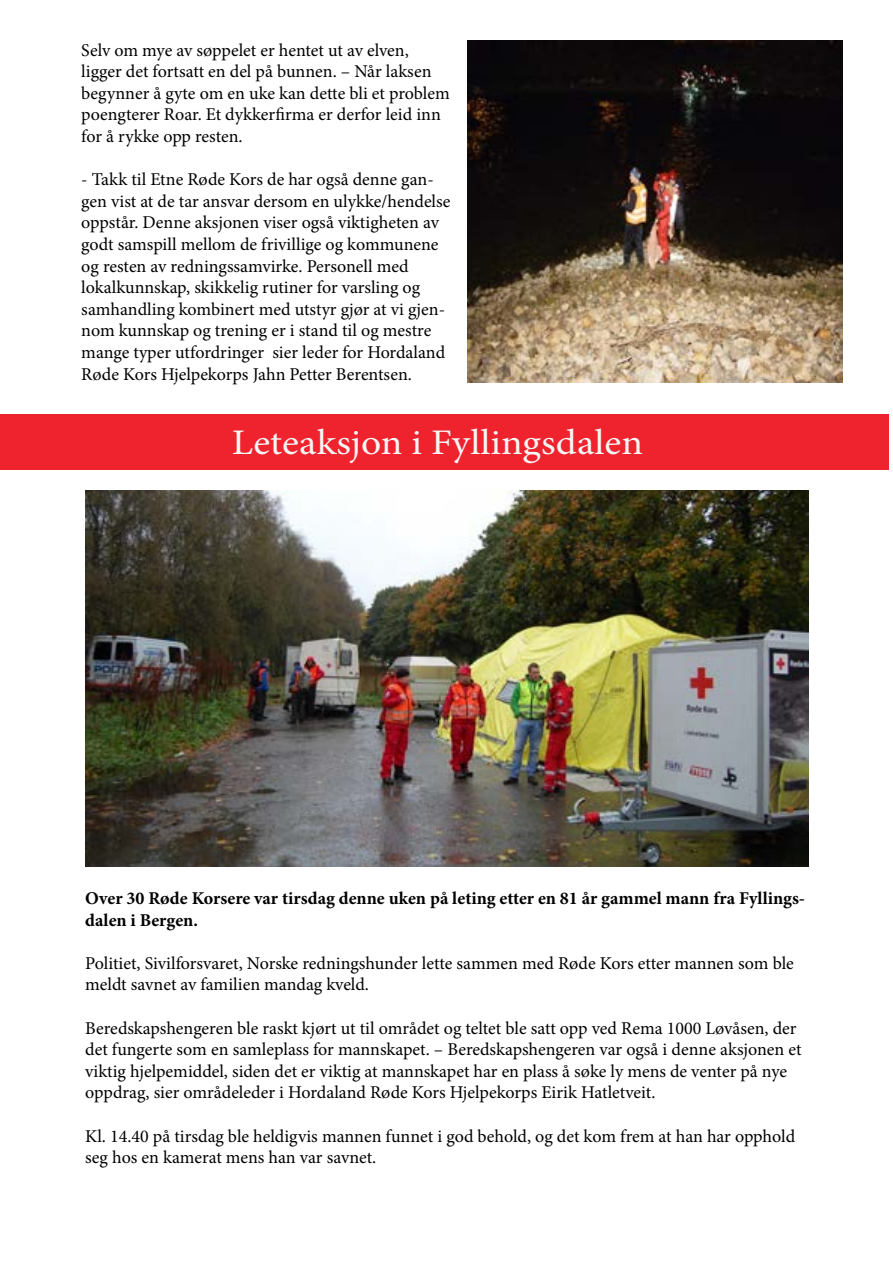
<style>
.page{position:relative;width:893px;height:1263px;background:#fff}
.page>*{position:absolute;margin:0;border:0;box-sizing:border-box;transform-origin:0 0}
.t1{font:36px "Minion Pro";color:#f6f6f6;scale:1.1 1}
.t2{font:18px/21.6px "Minion Pro";color:#000}
.t3{font:700 18px/21.6px "Minion Pro";color:#000}
</style>
<div class="page">
<div style="left:0;top:415px;width:889px;height:55px;background:#ef232d"></div>
<img style="left:85px;top:490px;width:724px;height:376px">
<img style="left:468px;top:40px;width:374px;height:343px">
<p class="t2" style="left:81px;top:39px;width:370px">Selv om mye av søppelet er hentet ut av elven, ligger det fortsatt en del på bunnen. – Når laksen begynner å gyte om en uke kan dette bli et problem poengterer Roar. Et dykkerfirma er derfor leid inn for å rykke opp resten.</p>
<p class="t2" style="left:81px;top:169px;width:371px">- Takk til Etne Røde Kors de har også denne gan&shy;gen vist at de tar ansvar dersom en ulykke/hendelse oppstår. Denne aksjonen viser også viktigheten av godt samspill mellom de frivillige og kommunene og resten av redningssamvirke. Personell med lokalkunnskap, skikkelig rutiner for varsling og samhandling kombinert med utstyr gjør at vi gjen&shy;nom kunnskap og trening er i stand til og mestre mange typer utfordringer sier leder for Hordaland Røde Kors Hjelpekorps Jahn Petter Berentsen.</p>
<h1 class="t1" style="left:232px;top:419px;width:375px">Leteaksjon i Fyllingsdalen</h1>
<p class="t3" style="left:85px;top:887px;width:721px">Over 30 Røde Korsere var tirsdag denne uken på leting etter en 81 år gammel mann fra Fyllings&shy;dalen i Bergen.</p>
<p class="t2" style="left:85px;top:952px;width:710px">Politiet, Sivilforsvaret, Norske redningshunder lette sammen med Røde Kors etter mannen som ble meldt savnet av familien mandag kveld.</p>
<p class="t2" style="left:85px;top:1017px;width:718px">Beredskapshengeren ble raskt kjørt ut til området og teltet ble satt opp ved Rema 1000 Løvåsen, der det fungerte som en samleplass for mannskapet. – Beredskapshengeren var også i denne aksjonen et viktig hjelpemiddel, siden det er viktig at mannskapet har en plass å søke ly mens de venter på nye oppdrag, sier områdeleder i Hordaland Røde Kors Hjelpekorps Eirik Hatletveit.</p>
<p class="t2" style="left:85px;top:1125px;width:711px">Kl. 14.40 på tirsdag ble heldigvis mannen funnet i god behold, og det kom frem at han har opphold seg hos en kamerat mens han var savnet.</p>
</div>
